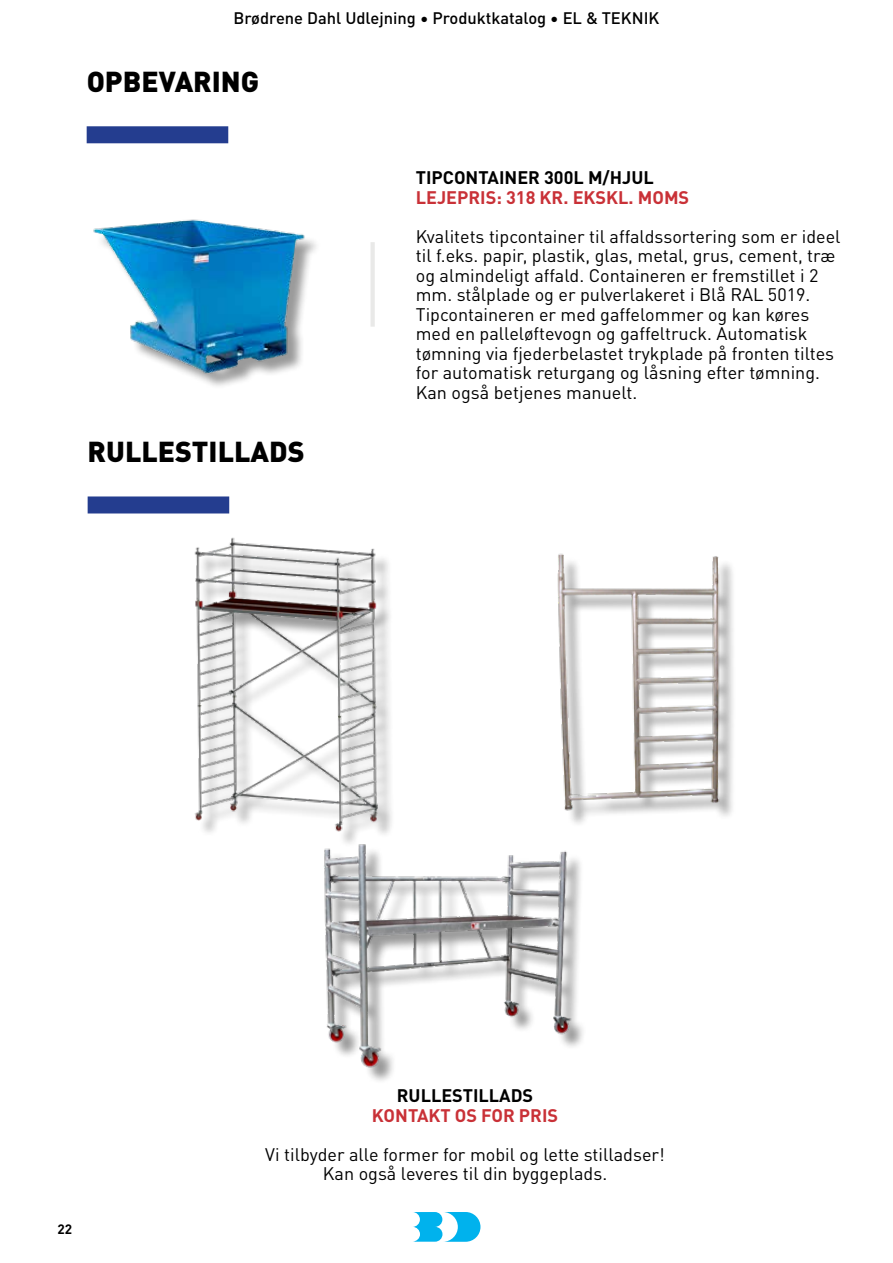
<style>
.page{position:relative;width:893px;height:1263px;background:#fff}
.page>*{position:absolute;margin:0;border:0;box-sizing:border-box;transform-origin:0 0}
.t1{font:900 28.5px "DIN Pro";color:#000}
.t2{font:18px/19.5px "DIN Pro";color:#000;text-align:center}
.t3{font:700 18px "DIN Pro";color:#c93137}
.t4{font:700 18px "DIN Pro";color:#000}
.t5{font:500 16.5px "DIN Pro";color:#000}
.t6{font:700 13.5px "DIN Pro";color:#000}
</style>
<div class="page">
<svg style="left:413px;top:1212px;width:67px;height:30px"></svg>
<div style="left:87px;top:126px;width:141px;height:17px;background:#243d8f"></div>
<div style="left:88px;top:496px;width:141px;height:17px;background:#243d8f"></div>
<img style="left:194px;top:537px;width:198px;height:296px">
<img style="left:557px;top:553px;width:176px;height:264px">
<div style="left:327px;top:847px;width:260px;height:238px;background:#000;opacity:.4"></div>
<img style="left:318px;top:826px;width:257px;height:258px">
<div style="left:370px;top:242px;width:5px;height:85px;background:#e9e9e8"></div>
<img style="left:93px;top:219px;width:215px;height:165px">
<p class="t5" style="left:234px;top:5px;width:427px">Brødrene Dahl Udlejning • Produktkatalog • EL &amp; TEKNIK</p>
<h1 class="t1" style="left:87px;top:59px;width:174px">OPBEVARING</h1>
<h1 class="t1" style="left:88px;top:429px;width:218px">RULLESTILLADS</h1>
<p class="t4" style="left:416px;top:164px;width:239px">TIPCONTAINER 300L M/HJUL</p>
<p class="t3" style="left:416px;top:183px;width:275px">LEJEPRIS: 318 KR. EKSKL. MOMS</p>
<p class="t2" style="left:416px;top:225px;width:426px;text-align:left">Kvalitets tipcontainer til affaldssortering som er ideel til f.eks. papir, plastik, glas, metal, grus, cement, træ og almindeligt affald. Containeren er fremstillet i 2 mm. stålplade og er pulverlakeret i Blå RAL 5019.<br>Tipcontaineren er med gaffelommer og kan køres med en palleløftevogn og gaffeltruck. Automatisk tømning via fjederbelastet trykplade på fronten tiltes for automatisk returgang og låsning efter tømning.<br>Kan også betjenes manuelt.</p>
<p class="t6" style="left:58px;top:1218px;width:16px">22</p>
<p class="t4" style="left:397px;top:1081px;width:138px">RULLESTILLADS</p>
<p class="t3" style="left:372px;top:1101px;width:188px">KONTAKT OS FOR PRIS</p>
<p class="t2" style="left:265px;top:1143px;width:401px">Vi tilbyder alle former for mobil og lette stilladser!<br>Kan også leveres til din byggeplads.</p>
</div>
